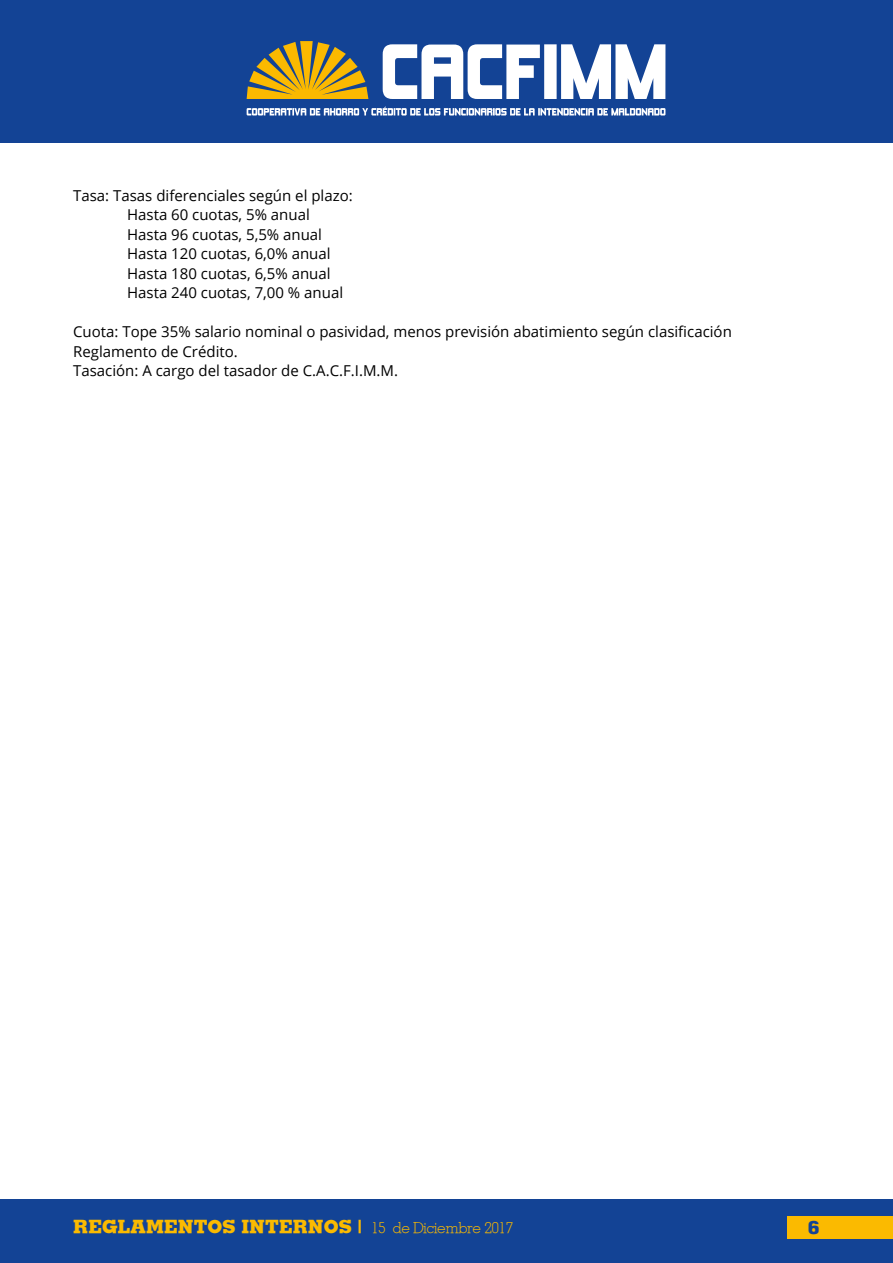
<style>
.page{position:relative;width:893px;height:1263px;background:#fff}
.page>*{position:absolute;margin:0;border:0;box-sizing:border-box;transform-origin:0 0}
.t1{font:18px "Jaak Black SSK";color:#fbba00}
.t2{font:18px "Jaak Black SSK";color:#134395}
.t3{font:15px/19.5px "Open Sans";color:#000}
.s1{font-family:"Jaak Light SSK";font-size:15px}
</style>
<div class="page">
<div style="left:0;top:0;width:893px;height:142px;background:#134395"></div>
<svg style="left:247px;top:41px;width:121px;height:58px"></svg>
<svg style="left:383px;top:44px;width:282px;height:55px"></svg>
<svg style="left:247px;top:106px;width:418px;height:9px"></svg>
<div style="left:0;top:1199px;width:893px;height:64px;background:#134395"></div>
<div style="left:788px;top:1216px;width:105px;height:23px;background:#fbba00"></div>
<p class="t3" style="left:127px;top:185px;width:227px;text-indent:-54px">Tasa: Tasas diferenciales según el plazo:<br>Hasta 60 cuotas, 5% anual<br>Hasta 96 cuotas, 5,5% anual<br>Hasta 120 cuotas, 6,0% anual<br>Hasta 180 cuotas, 6,5% anual<br>Hasta 240 cuotas, 7,00 % anual</p>
<p class="t3" style="left:73px;top:322px;width:660px">Cuota: Tope 35% salario nominal o pasividad, menos previsión abatimiento según clasificación<br>Reglamento de Crédito.<br>Tasación: A cargo del tasador de C.A.C.F.I.M.M.</p>
<p class="t1" style="left:73px;top:1215px;width:441px">REGLAMENTOS INTERNOS | <span class="s1">15 de Diciembre 2017</span></p>
<p class="t2" style="left:808px;top:1215px;width:13px">6</p>
</div>
